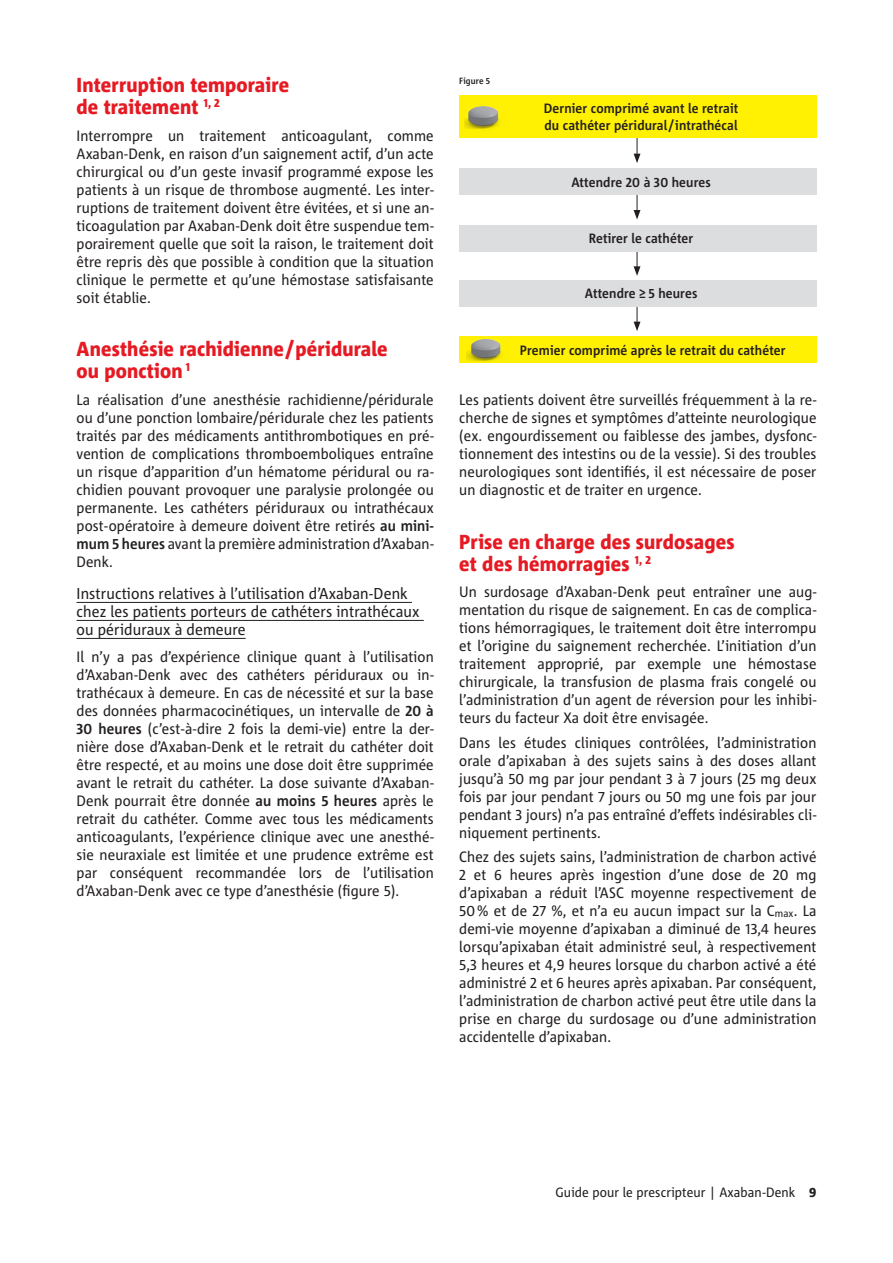
<style>
.page{position:relative;width:893px;height:1263px;background:#fff}
.page>*{position:absolute;margin:0;border:0;box-sizing:border-box;transform-origin:0 0}
.t1{font:800 20.25px/21.8px "Corpid C1 S Cd";letter-spacing:.01em;color:#e51a23}
.t2{font:15.75px/18px "Corpid C1 S Cd";letter-spacing:.01em;color:#231f20}
.t3{font:15px/18px "Corpid C1 S Cd";letter-spacing:.01em;color:#231f20;text-align:justify}
.t4{font:700 13.5px/16.5px "Corpid C1 S Cd";letter-spacing:.01em;color:#231f20}
.t5{font:13.5px "Corpid C1 S Cd";letter-spacing:.01em;color:#231f20}
.t6{font:700 9px "Corpid C1 S Cd";letter-spacing:.01em;color:#231f20}
.s1{font-weight:700}
.s2{font-weight:800}
</style>
<div class="page">
<hr style="left:77px;top:602px;width:335px;height:1px;background:#231f20">
<hr style="left:77px;top:620px;width:347px;height:1px;background:#231f20">
<hr style="left:77px;top:638px;width:169px;height:1px;background:#231f20">
<svg style="left:634px;top:138px;width:6px;height:25px"></svg>
<svg style="left:634px;top:195px;width:6px;height:24px"></svg>
<svg style="left:634px;top:251px;width:6px;height:25px"></svg>
<svg style="left:634px;top:306px;width:6px;height:25px"></svg>
<div style="left:459px;top:95px;width:357px;height:43px;background:#fff101"></div>
<div style="left:459px;top:169px;width:357px;height:26px;background:#dcdddf"></div>
<div style="left:459px;top:225px;width:357px;height:26px;background:#dcdddf"></div>
<div style="left:459px;top:280px;width:357px;height:26px;background:#dcdddf"></div>
<div style="left:459px;top:337px;width:357px;height:26px;background:#fff101"></div>
<img style="left:464px;top:106px;width:35px;height:23px">
<img style="left:467px;top:336px;width:42px;height:25px">
<h1 class="t1" style="left:77px;top:74px;width:214px">Interruption temporaire de traitement <sup>1,</sup> <sup>2</sup></h1>
<p class="t3" style="left:77px;top:126px;width:359px">Interrompre un traitement anticoagulant, comme Axaban--Denk, en raison d’un saignement actif, d’un acte chirurgical ou d’un geste invasif programmé expose les patients à un risque de thrombose augmenté. Les inter&shy;ruptions de traitement doivent être évitées, et si une an&shy;ticoagulation par Axaban-Denk doit être suspendue tem&shy;porairement quelle que soit la raison, le traitement doit être repris dès que possible à condition que la situation clinique le permette et qu’une hémostase satisfaisante soit établie.</p>
<h1 class="t1" style="left:77px;top:338px;width:313px">Anesthésie rachidienne/péridurale ou ponction <sup>1</sup></h1>
<p class="t3" style="left:77px;top:390px;width:359px">La réalisation d’une anesthésie rachidienne/péridurale ou d’une ponction lombaire/péridurale chez les patients traités par des médicaments antithrombotiques en pré&shy;vention de complications thromboemboliques entraîne un risque d’apparition d’un hématome péridural ou ra&shy;chidien pouvant provoquer une paralysie prolongée ou permanente. Les cathéters périduraux ou intrathécaux post-opératoire à demeure doivent être retirés <span class="s1">au mini&shy;mum 5 heures</span> avant la première administration d’Axaban-Denk.</p>
<p class="t2" style="left:77px;top:584px;width:345px">Instructions relatives à l’utilisation d’Axaban-Denk chez les patients porteurs de cathéters intrathécaux ou périduraux à demeure</p>
<p class="t3" style="left:77px;top:647px;width:359px">Il n’y a pas d’expérience clinique quant à l’utilisation d’Axaban-Denk avec des cathéters périduraux ou in&shy;trathécaux à demeure. En cas de nécessité et sur la base des données pharmacocinétiques, un intervalle de <span class="s1">20 à 30 heures</span> (c’est-à-dire 2 fois la demi-vie) entre la der&shy;nière dose d’Axaban-Denk et le retrait du cathéter doit être respecté, et au moins une dose doit être supprimée avant le retrait du cathéter. La dose suivante d’Axaban-Denk pourrait être donnée <span class="s1">au moins 5 heures</span> après le retrait du cathéter. Comme avec tous les médicaments anticoagulants, l’expérience clinique avec une anesthé&shy;sie neuraxiale est limitée et une prudence extrême est par conséquent recommandée lors de l’utilisation d’Axaban-Denk avec ce type d’anesthésie (figure 5).</p>
<p class="t6" style="left:459px;top:75px;width:32px">Figure 5</p>
<p class="t4" style="left:544px;top:100px;width:196px">Dernier comprimé avant le retrait du cathéter péridural/intrathécal</p>
<p class="t4" style="left:571px;top:173px;width:141px">Attendre 20 à 30 heures</p>
<p class="t4" style="left:589px;top:230px;width:106px">Retirer le cathéter</p>
<p class="t4" style="left:585px;top:285px;width:114px">Attendre ≥ 5 heures</p>
<p class="t4" style="left:520px;top:341px;width:267px">Premier comprimé après le retrait du cathéter</p>
<p class="t3" style="left:459px;top:390px;width:359px">Les patients doivent être surveillés fréquemment à la re&shy;cherche de signes et symptômes d’atteinte neurologique (ex. engourdissement ou faiblesse des jambes, dysfonc&shy;tionnement des intestins ou de la vessie). Si des troubles neurologiques sont identifiés, il est nécessaire de poser un diagnostic et de traiter en urgence.</p>
<h1 class="t1" style="left:459px;top:530px;width:277px">Prise en charge des surdosages et des hémorragies <sup>1,</sup> <sup>2</sup></h1>
<p class="t3" style="left:459px;top:582px;width:359px">Un surdosage d’Axaban-Denk peut entraîner une aug&shy;mentation du risque de saignement. En cas de complica&shy;tions hémorragiques, le traitement doit être interrompu et l’origine du saignement recherchée. L’initiation d’un traitement approprié, par exemple une hémostase chirurgicale, la transfusion de plasma frais congelé ou l’administration d’un agent de réversion pour les inhibi&shy;teurs du facteur Xa doit être envisagée.</p>
<p class="t3" style="left:459px;top:733px;width:359px">Dans les études cliniques contrôlées, l’administration orale d’apixaban à des sujets sains à des doses allant jusqu’à 50 mg par jour pendant 3 à 7 jours (25 mg deux fois par jour pendant 7 jours ou 50 mg une fois par jour pendant 3 jours) n’a pas entraîné d’effets indésirables cli&shy;niquement pertinents.</p>
<p class="t3" style="left:459px;top:847px;width:359px">Chez des sujets sains, l’administration de charbon activé 2 et 6 heures après ingestion d’une dose de 20 mg d’apixaban a réduit l’ASC moyenne respectivement de 50% et de 27 %, et n’a eu aucun impact sur la C<sub>max</sub>. La demi-vie moyenne d’apixaban a diminué de 13,4 heures lorsqu’apixaban était administré seul, à respectivement 5,3 heures et 4,9 heures lorsque du charbon activé a été administré 2 et 6 heures après apixaban. Par conséquent, l’administration de charbon activé peut être utile dans la prise en charge du surdosage ou d’une administration accidentelle d’apixaban.</p>
<p class="t5" style="left:555px;top:1184px;width:262px">Guide pour le prescripteur | Axaban-Denk <span class="s2">9</span></p>
</div>
